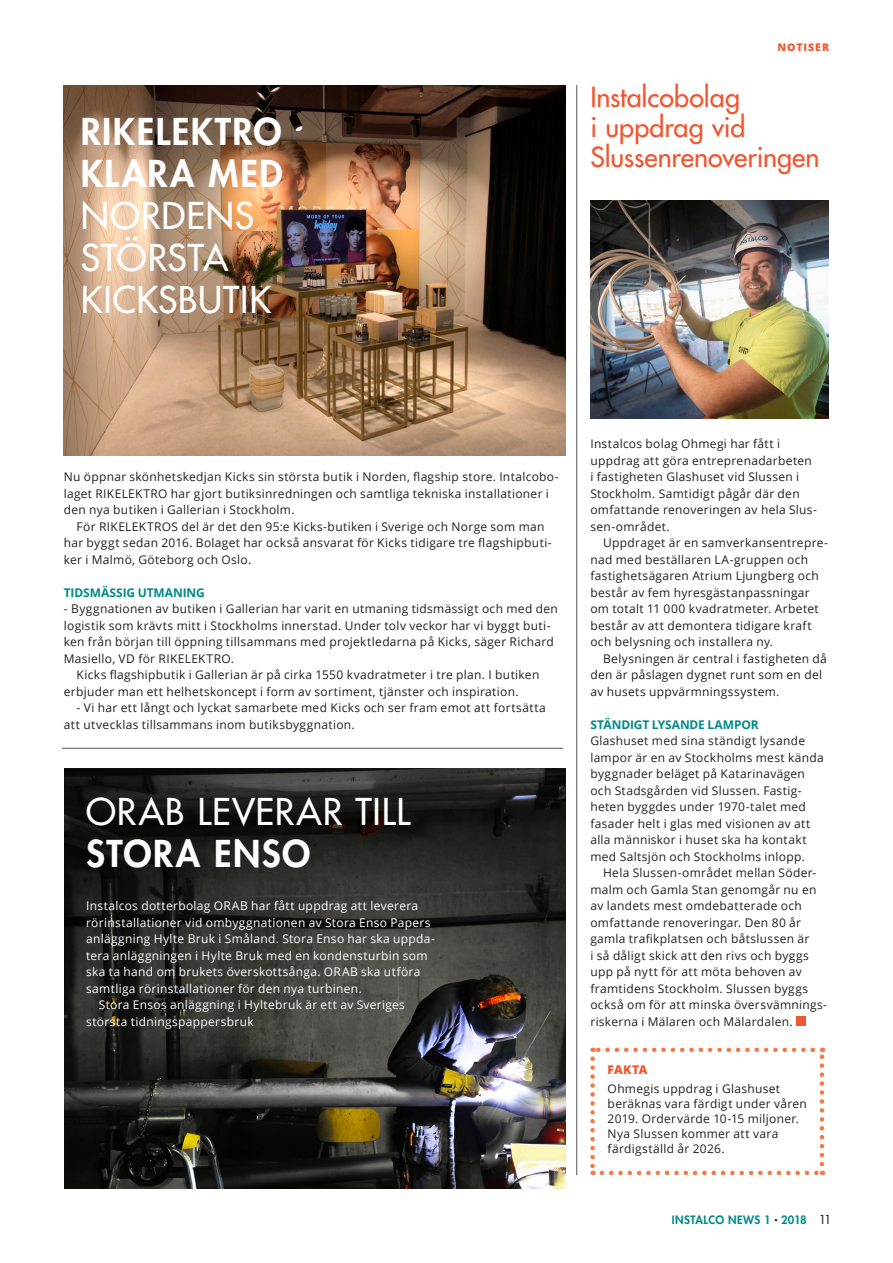
<style>
.page{position:relative;width:893px;height:1263px;background:#fff}
.page>*{position:absolute;margin:0;border:0;box-sizing:border-box;transform-origin:0 0}
.Rubrik_VERSALT_Mediu{font:500 36px/42px "Futura Std";letter-spacing:.025em;color:#fff}
.Rubrik_Notiser_Vers{font:500 27px/30px "Futura Std";letter-spacing:-.005em;color:#f05630}
.Bröd_Open_indrag_stö{font:12px/16.5px "Open Sans";letter-spacing:.025em;color:#231f20}
.Bröd_Open_stödraster{font:12px/16.5px "Open Sans";letter-spacing:.025em;color:#231f20}
.Bröd_Open_stödraster-2{font:12px/16.5px "Open Sans";letter-spacing:.025em;color:#fff}
.Bröd_Open_FAKTA{font:12px/15px "Open Sans";letter-spacing:.025em;color:#231f20}
.Bröd_Open_indrag_stö-2{font:12px/16.5px "Open Sans";letter-spacing:.025em;color:#fff}
.Mellanrubrik_1{font:700 12px "Open Sans";letter-spacing:-.005em;color:#00898a}
.RUBRIK_Open_FAKTA{font:800 12px "Open Sans";letter-spacing:.015em;color:#f05630}
.t1{font:800 11.25px "Futura Std";letter-spacing:.03em;color:#00898a}
.t2{font:800 10.5px "Open Sans";letter-spacing:.09em;color:#f05630}
.s1{font-weight:800}
.s2{font-family:"Open Sans";font-weight:400;font-size:10.5px;color:#231f20}
.s3{font-weight:500;font-size:12px;color:#231f20}
</style>
<div class="page">
<div style="left:796px;top:1016px;width:10px;height:10px;background:#f05630"></div>
<svg style="left:590px;top:1058px;width:5px;height:117px"></svg>
<svg style="left:602px;top:1171px;width:221px;height:4px"></svg>
<svg style="left:820px;top:1047px;width:4px;height:117px"></svg>
<svg style="left:593px;top:1047px;width:220px;height:5px"></svg>
<img style="left:590px;top:201px;width:238px;height:218px">
<hr style="left:576px;top:85px;width:1px;height:1090px;background:#57585a">
<img style="left:64px;top:85px;width:502px;height:370px">
<hr style="left:62px;top:748px;width:501px;height:1px;background:#57585a">
<img style="left:64px;top:769px;width:502px;height:419px">
<p class="Rubrik_VERSALT_Mediu" style="left:81px;top:111px;width:203px"><span class="s1">RIKELEKTRO<br>KLARA MED<br></span>NORDENS<br>STÖRSTA<br>KICKSBUTIK</p>
<p class="t2" style="left:778px;top:39px;width:53px">NOTISER</p>
<p class="Rubrik_Notiser_Vers" style="left:590px;top:83px;width:231px">Instalcobolag<br>i uppdrag vid<br>Slussenrenoveringen</p>
<p class="Bröd_Open_stödraster" style="left:64px;top:468px;width:496px">Nu öppnar skönhetskedjan Kicks sin största butik i Norden, flagship store. Intalcobo&shy;laget RIKELEKTRO har gjort butiksinredningen och samtliga tekniska installationer i den nya butiken i Gallerian i Stockholm.</p>
<p class="Bröd_Open_indrag_stö" style="left:64px;top:518px;width:489px;text-indent:13px">För RIKELEKTROS del är det den 95:e Kicks-butiken i Sverige och Norge som man har byggt sedan 2016. Bolaget har också ansvarat för Kicks tidigare tre flagshipbuti&shy;ker i Malmö, Göteborg och Oslo.</p>
<p class="Mellanrubrik_1" style="left:64px;top:584px;width:143px">TIDSMÄSSIG UTMANING</p>
<p class="Bröd_Open_stödraster" style="left:64px;top:600px;width:495px">- Byggnationen av butiken i Gallerian har varit en utmaning tidsmässigt och med den logistik som krävts mitt i Stockholms innerstad. Under tolv veckor har vi byggt buti&shy;ken från början till öppning tillsammans med projektledarna på Kicks, säger Richard Masiello, VD för RIKELEKTRO.</p>
<p class="Bröd_Open_indrag_stö" style="left:64px;top:666px;width:477px;text-indent:13px">Kicks flagshipbutik i Gallerian är på cirka 1550 kvadratmeter i tre plan. I butiken erbjuder man ett helhetskoncept i form av sortiment, tjänster och inspiration.</p>
<p class="Bröd_Open_indrag_stö" style="left:64px;top:699px;width:484px;text-indent:13px">- Vi har ett långt och lyckat samarbete med Kicks och ser fram emot att fortsätta att utvecklas tillsammans inom butiksbyggnation.</p>
<p class="Rubrik_VERSALT_Mediu" style="left:86px;top:791px;width:326px">ORAB LEVERAR TILL<br><span class="s1">STORA ENSO</span></p>
<p class="Bröd_Open_stödraster-2" style="left:86px;top:897px;width:350px">Instalcos dotterbolag ORAB har fått uppdrag att leverera rörinstallationer vid ombyggnationen av Stora Enso Papers anläggning Hylte Bruk i Småland. Stora Enso har ska uppda&shy;tera anläggningen i Hylte Bruk med en kondensturbin som ska ta hand om brukets överskottsånga. ORAB ska utföra samtliga rörinstallationer för den nya turbinen.</p>
<p class="Bröd_Open_indrag_stö-2" style="left:86px;top:996px;width:320px;text-indent:13px">Stora Ensos anläggning i Hyltebruk är ett av Sveriges största tidningspappersbruk</p>
<p class="Bröd_Open_stödraster" style="left:590px;top:435px;width:228px">Instalcos bolag Ohmegi har fått i uppdrag att göra entreprenadarbeten i fastigheten Glashuset vid Slussen i<br>Stockholm. Samtidigt pågår där den omfattande renoveringen av hela Slus&shy;sen-området.</p>
<p class="Bröd_Open_indrag_stö" style="left:590px;top:534px;width:239px;text-indent:13px">Uppdraget är en samverkansentrepre&shy;nad med beställaren LA-gruppen och fastighetsägaren Atrium Ljungberg och består av fem hyresgästanpassningar om totalt 11 000 kvadratmeter. Arbetet består av att demontera tidigare kraft och belysning och installera ny.</p>
<p class="Bröd_Open_indrag_stö" style="left:590px;top:650px;width:238px;text-indent:13px">Belysningen är central i fastigheten då den är påslagen dygnet runt som en del av husets uppvärmningssystem.</p>
<p class="Mellanrubrik_1" style="left:590px;top:716px;width:170px">STÄNDIGT LYSANDE LAMPOR</p>
<p class="Bröd_Open_stödraster" style="left:590px;top:732px;width:235px">Glashuset med sina ständigt lysande lampor är en av Stockholms mest kända byggnader beläget på Katarinavägen och Stadsgården vid Slussen. Fastig&shy;heten byggdes under 1970-talet med fasader helt i glas med visionen av att alla människor i huset ska ha kontakt med Saltsjön och Stockholms inlopp.</p>
<p class="Bröd_Open_indrag_stö" style="left:590px;top:864px;width:238px;text-indent:13px">Hela Slussen-området mellan Söder&shy;malm och Gamla Stan genomgår nu en av landets mest omdebatterade och omfattande renoveringar. Den 80 år gamla trafikplatsen och båtslussen är<br>i så dåligt skick att den rivs och byggs upp på nytt för att möta behoven av framtidens Stockholm. Slussen byggs också om för att minska översvämnings&shy;riskerna i Mälaren och Mälardalen.</p>
<p class="RUBRIK_Open_FAKTA" style="left:608px;top:1060px;width:41px">FAKTA</p>
<p class="Bröd_Open_FAKTA" style="left:608px;top:1081px;width:201px">Ohmegis uppdrag i Glashuset beräknas vara färdigt under våren<br>2019. Ordervärde 10-15 miljoner.</p>
<p class="Bröd_Open_FAKTA" style="left:608px;top:1126px;width:172px">Nya Slussen kommer att vara färdigställd år 2026.</p>
<p class="t1" style="left:672px;top:1212px;width:161px">INSTALCO NEWS 1 <span class="s2">•</span> 2018 <span class="s3">11</span></p>
</div>
